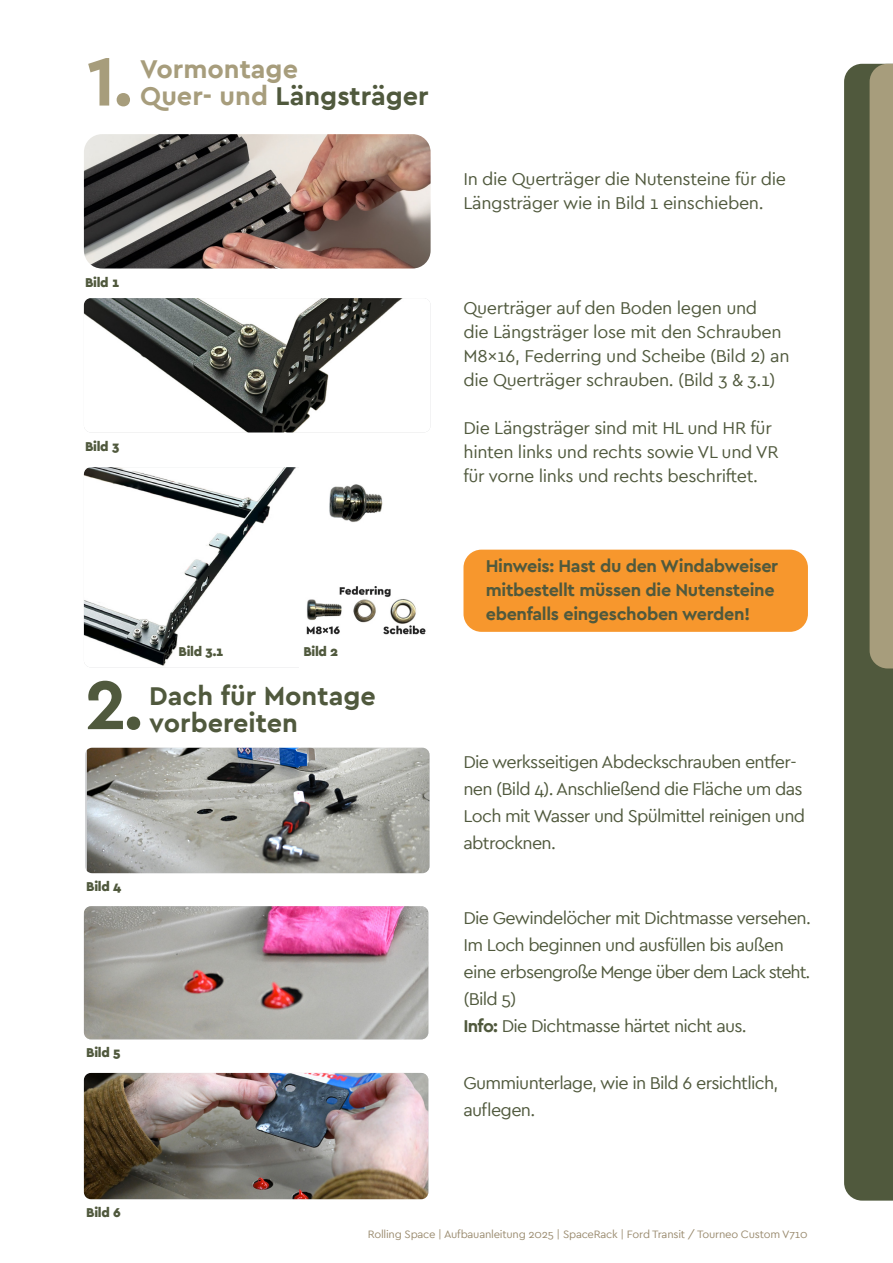
<style>
.page{position:relative;width:893px;height:1263px;background:#fff}
.page>*{position:absolute;margin:0;border:0;box-sizing:border-box;transform-origin:0 0}
.t1{font:700 72px "Cera";color:#50593d}
.t2{font:700 72px "Cera";color:#a79d7c}
.t3{font:700 27px/27px "Cera";color:#50593d}
.t4{font:700 27px "Cera";color:#a79d7c}
.t5{font:18px/27px "Cera PRO";letter-spacing:-.04em;color:#50593d}
.t6{font:18px/24px "Cera PRO";letter-spacing:-.02em;color:#50593d}
.t7{font:700 18px/24px "Cera";letter-spacing:-.02em;color:#50593d}
.t8{font:900 13.5px "Cera";letter-spacing:-.02em;color:#50593d}
.t9{font:11.25px "Cera PRO";letter-spacing:-.02em;color:#9a8b6f}
.s1{color:#a79d7c}
.s2{font-family:"Cera";font-weight:700}
</style>
<div class="page">
<img style="left:84px;top:134px;width:347px;height:134px">
<img style="left:84px;top:298px;width:347px;height:134px">
<img style="left:84px;top:467px;width:213px;height:200px">
<img style="left:87px;top:748px;width:342px;height:125px">
<img style="left:84px;top:906px;width:344px;height:133px">
<img style="left:84px;top:1073px;width:344px;height:126px">
<div style="left:844px;top:64px;width:49px;height:1136px;background:#50593d"></div>
<div style="left:870px;top:64px;width:23px;height:604px;background:#a79d7c"></div>
<div style="left:463px;top:550px;width:345px;height:82px;background:#f7972d;border-radius:18px"></div>
<img style="left:306px;top:484px;width:120px;height:151px">
<h1 class="t2" style="left:87px;top:34px;width:48px">1.</h1>
<h2 class="t4" style="left:140px;top:51px;width:159px">Vormontage</h2>
<h2 class="t3" style="left:140px;top:81px;width:290px"><span class="s1">Quer- und</span> Längsträger</h2>
<p class="t8" style="left:85px;top:273px;width:36px">Bild 1</p>
<p class="t8" style="left:85px;top:437px;width:36px">Bild 3</p>
<p class="t8" style="left:303px;top:642px;width:37px">Bild 2</p>
<p class="t8" style="left:179px;top:643px;width:46px">Bild 3.1</p>
<p class="t8" style="left:319px;top:649px;width:37px">Bild 2</p>
<h1 class="t1" style="left:85px;top:657px;width:60px">2.</h1>
<h2 class="t3" style="left:149px;top:681px;width:228px">Dach für Montage vorbereiten</h2>
<p class="t8" style="left:86px;top:877px;width:37px">Bild 4</p>
<p class="t8" style="left:86px;top:1043px;width:36px">Bild 5</p>
<p class="t8" style="left:86px;top:1204px;width:36px">Bild 6</p>
<p class="t6" style="left:463px;top:166px;width:324px">In die Querträger die Nutensteine für die<br>Längsträger wie in Bild 1 einschieben.</p>
<p class="t6" style="left:463px;top:296px;width:328px">Querträger auf den Boden legen und<br>die Längsträger lose mit den Schrauben M8x16, Federring und Scheibe (Bild 2) an die Querträger schrauben. (Bild 3 &amp; 3.1)</p>
<p class="t6" style="left:463px;top:416px;width:317px">Die Längsträger sind mit HL und HR für hinten links und rechts sowie VL und VR für vorne links und rechts beschriftet.</p>
<p class="t7" style="left:486px;top:553px;width:294px">Hinweis: Hast du den Windabweiser mitbestellt müssen die Nutensteine ebenfalls eingeschoben werden!</p>
<p class="t5" style="left:463px;top:748px;width:343px">Die werksseitigen Abdeckschrauben entfer&shy;nen (Bild 4). Anschließend die Fläche um das Loch mit Wasser und Spülmittel reinigen und abtrocknen.</p>
<p class="t5" style="left:463px;top:904px;width:349px">Die Gewindelöcher mit Dichtmasse versehen.<br>Im Loch beginnen und ausfüllen bis außen eine erbsengroße Menge über dem Lack steht. (Bild 5)<br><span class="s2">Info:</span> Die Dichtmasse härtet nicht aus.</p>
<p class="t5" style="left:463px;top:1069px;width:316px">Gummiunterlage, wie in Bild 6 ersichtlich, auflegen.</p>
<p class="t9" style="left:368px;top:1227px;width:441px">Rolling Space | Aufbauanleitung 2025 | SpaceRack | Ford Transit / Tourneo Custom V710</p>
</div>
